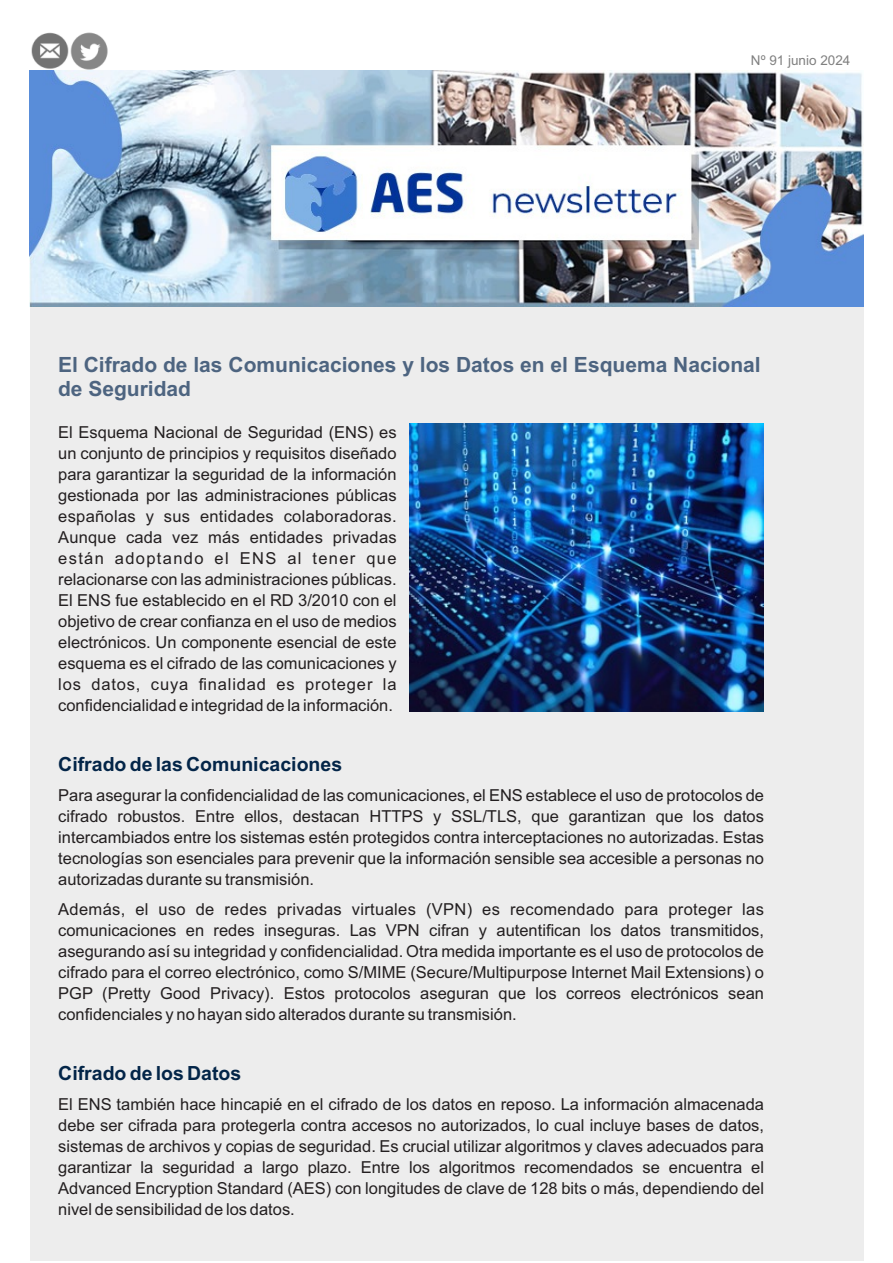
<style>
.page{position:relative;width:893px;height:1263px;background:#fff}
.page>*{position:absolute;margin:0;border:0;box-sizing:border-box;transform-origin:0 0}
.t1{font:700 21px/23.4px "Arial";color:#4d6480}
.t2{font:700 19.5px "Arial";color:#032548}
.t3{font:16.5px/21px "Arial";color:#231f20;text-align:justify}
.t4{font:13.5px "Arial";color:#808080}
</style>
<div class="page">
<div style="left:30px;top:273px;width:833px;height:987px;background:#ededed"></div>
<img style="left:70px;top:32px;width:38px;height:38px">
<img style="left:32px;top:32px;width:36px;height:37px">
<img style="left:30px;top:70px;width:833px;height:237px">
<img style="left:409px;top:423px;width:355px;height:288px">
<p class="t4" style="left:751px;top:55px;width:101px">Nº 91 junio 2024</p>
<p class="t1" style="left:58px;top:355px;width:704px">El Cifrado de las Comunicaciones y los Datos en el Esquema Nacional de Seguridad</p>
<p class="t3" style="left:58px;top:423px;width:340px">El Esquema Nacional de Seguridad (ENS) es un conjunto de principios y requisitos diseñado para garantizar la seguridad de la información gestionada por las administraciones públicas españolas y sus entidades colaboradoras.<br>Aunque cada vez más entidades privadas están adoptando el ENS al tener que relacionarse con las administraciones públicas.<br>El ENS fue establecido en el RD 3/2010 con el objetivo de crear confianza en el uso de medios electrónicos. Un componente esencial de este esquema es el cifrado de las comunicaciones y los datos, cuya finalidad es proteger la confidencialidad e integridad de la información.</p>
<p class="t2" style="left:58px;top:756px;width:285px">Cifrado de las Comunicaciones</p>
<p class="t3" style="left:58px;top:786px;width:707px">Para asegurar la confidencialidad de las comunicaciones, el ENS establece el uso de protocolos de cifrado robustos. Entre ellos, destacan HTTPS y SSL/TLS, que garantizan que los datos intercambiados entre los sistemas estén protegidos contra interceptaciones no autorizadas. Estas tecnologías son esenciales para prevenir que la información sensible sea accesible a personas no autorizadas durante su transmisión.</p>
<p class="t3" style="left:58px;top:900px;width:707px">Además, el uso de redes privadas virtuales (VPN) es recomendado para proteger las comunicaciones en redes inseguras. Las VPN cifran y autentifican los datos transmitidos, asegurando así su integridad y confidencialidad. Otra medida importante es el uso de protocolos de cifrado para el correo electrónico, como S/MIME (Secure/Multipurpose Internet Mail Extensions) o PGP (Pretty Good Privacy). Estos protocolos aseguran que los correos electrónicos sean confidenciales y no hayan sido alterados durante su transmisión.</p>
<p class="t2" style="left:58px;top:1065px;width:185px">Cifrado de los Datos</p>
<p class="t3" style="left:58px;top:1095px;width:707px">El ENS también hace hincapié en el cifrado de los datos en reposo. La información almacenada debe ser cifrada para protegerla contra accesos no autorizados, lo cual incluye bases de datos, sistemas de archivos y copias de seguridad. Es crucial utilizar algoritmos y claves adecuados para garantizar la seguridad a largo plazo. Entre los algoritmos recomendados se encuentra el Advanced Encryption Standard (AES) con longitudes de clave de 128 bits o más, dependiendo del nivel de sensibilidad de los datos.</p>
</div>
